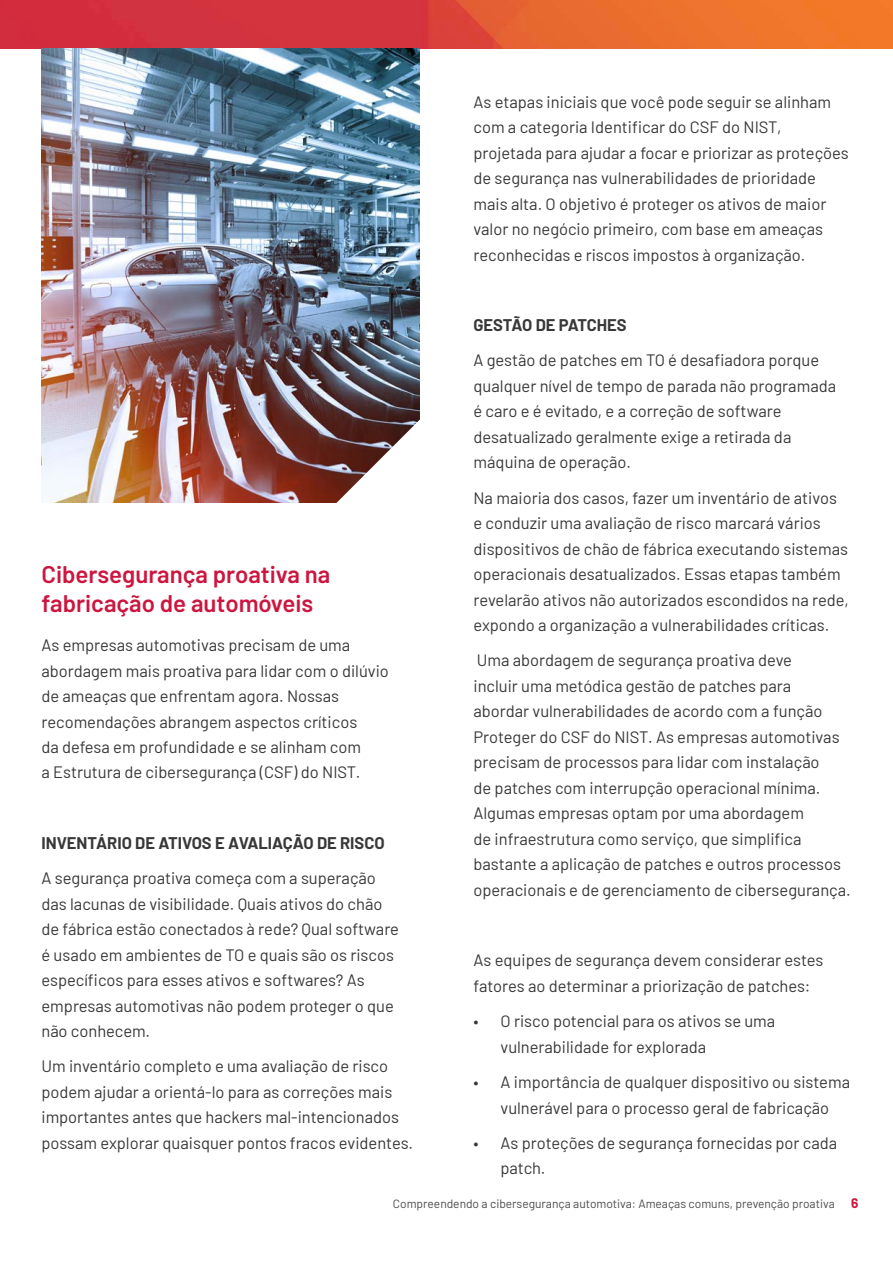
<style>
.page{position:relative;width:893px;height:1263px;background:#fff}
.page>*{position:absolute;margin:0;border:0;box-sizing:border-box;transform-origin:0 0}
.h3_Red{font:600 24px/28.8px "Barlow";color:#cd163f}
.Body_Copy{font:16.5px/25.5px "Barlow";color:#383839}
.Body_Copy-2{font:700 16.5px "Barlow";color:#383839}
.t1{font:12px "Barlow";color:#4c4c4c}
.s1{font-weight:700;font-size:13.5px;color:#cd163f}
</style>
<div class="page">
<img style="left:0;top:0;width:893px;height:48px">
<img style="left:41px;top:48px;width:378px;height:454px">
<svg style="left:334px;top:415px;width:86px;height:88px"></svg>
<p class="h3_Red" style="left:41px;top:558px;width:290px">Cibersegurança proativa na fabricação de automóveis</p>
<p class="Body_Copy" style="left:41px;top:631px;width:349px">As empresas automotivas precisam de uma abordagem mais proativa para lidar com o dilúvio de ameaças que enfrentam agora. Nossas recomendações abrangem aspectos críticos<br>da defesa em profundidade e se alinham com<br>a Estrutura de cibersegurança (CSF) do NIST.</p>
<p class="Body_Copy-2" style="left:41px;top:831px;width:345px">INVENTÁRIO DE ATIVOS E AVALIAÇÃO DE RISCO</p>
<p class="Body_Copy" style="left:41px;top:864px;width:359px">A segurança proativa começa com a superação das lacunas de visibilidade. Quais ativos do chão de fábrica estão conectados à rede? Qual software é usado em ambientes de TO e quais são os riscos específicos para esses ativos e softwares? As empresas automotivas não podem proteger o que não conhecem.</p>
<p class="Body_Copy" style="left:41px;top:1052px;width:373px">Um inventário completo e uma avaliação de risco podem ajudar a orientá-lo para as correções mais importantes antes que hackers mal-intencionados possam explorar quaisquer pontos fracos evidentes.</p>
<p class="Body_Copy" style="left:473px;top:88px;width:377px">As etapas iniciais que você pode seguir se alinham com a categoria Identificar do CSF do NIST, projetada para ajudar a focar e priorizar as proteções de segurança nas vulnerabilidades de prioridade mais alta. O objetivo é proteger os ativos de maior valor no negócio primeiro, com base em ameaças reconhecidas e riscos impostos à organização.</p>
<p class="Body_Copy-2" style="left:473px;top:313px;width:155px">GESTÃO DE PATCHES</p>
<p class="Body_Copy" style="left:473px;top:346px;width:364px">A gestão de patches em TO é desafiadora porque qualquer nível de tempo de parada não programada é caro e é evitado, e a correção de software desatualizado geralmente exige a retirada da máquina de operação.</p>
<p class="Body_Copy" style="left:473px;top:484px;width:377px">Na maioria dos casos, fazer um inventário de ativos e conduzir uma avaliação de risco marcará vários dispositivos de chão de fábrica executando sistemas operacionais desatualizados. Essas etapas também revelarão ativos não autorizados escondidos na rede, expondo a organização a vulnerabilidades críticas.</p>
<p class="Body_Copy" style="left:473px;top:646px;width:379px">Uma abordagem de segurança proativa deve<br>incluir uma metódica gestão de patches para abordar vulnerabilidades de acordo com a função Proteger do CSF do NIST. As empresas automotivas precisam de processos para lidar com instalação<br>de patches com interrupção operacional mínima.<br>Algumas empresas optam por uma abordagem<br>de infraestrutura como serviço, que simplifica bastante a aplicação de patches e outros processos operacionais e de gerenciamento de cibersegurança.</p>
<p class="Body_Copy" style="left:473px;top:946px;width:351px">As equipes de segurança devem considerar estes fatores ao determinar a priorização de patches:</p>
<p class="Body_Copy" style="left:500px;top:1007px;width:276px;text-indent:-27px">• O risco potencial para os ativos se uma vulnerabilidade for explorada</p>
<p class="Body_Copy" style="left:473px;top:1068px;width:378px;text-align:center">• A importância de qualquer dispositivo ou sistema vulnerável para o processo geral de fabricação</p>
<p class="Body_Copy" style="left:500px;top:1129px;width:338px;text-indent:-27px">• As proteções de segurança fornecidas por cada patch.</p>
<p class="t1" style="left:393px;top:1195px;width:467px">Compreendendo a cibersegurança automotiva: Ameaças comuns, prevenção proativa <span class="s1">6</span></p>
</div>
